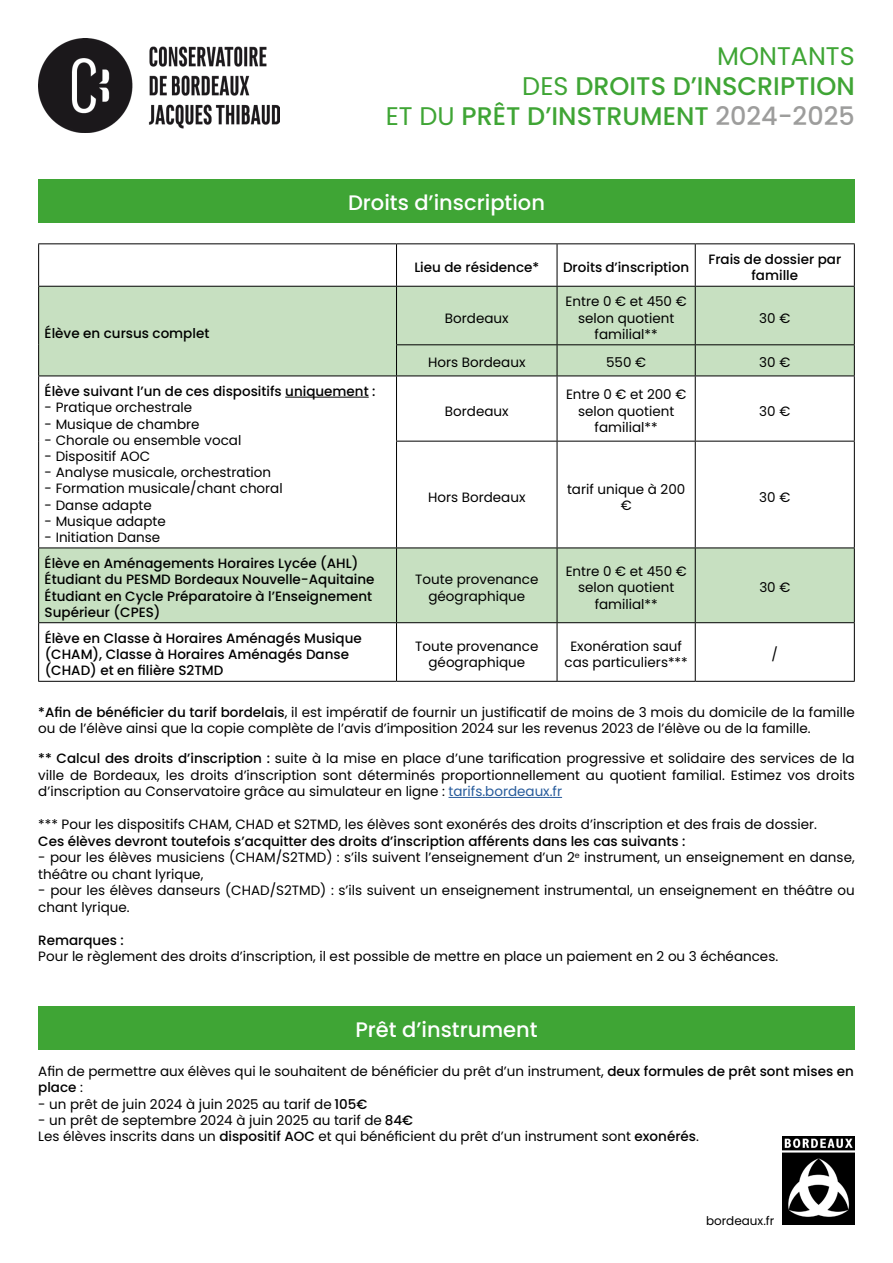
<style>
.page{position:relative;width:893px;height:1263px;background:#fff}
.page>*{position:absolute;margin:0;border:0;box-sizing:border-box;transform-origin:0 0}
.t1{font:500 25.5px/30px "Poppins";color:#3fa535;text-align:right}
.t2{font:500 21px "Poppins";color:#fff}
.t3{font:13.5px/16.2px "Poppins";color:#000;text-align:center}
.t4{font:500 13.5px/16.2px "Poppins";color:#000}
.t5{font:12px "Poppins";color:#000}
.s1{font-weight:400}
.s2{color:#9d9d9c}
.s3{font-weight:500}
.s4{color:#275b9b}
</style>
<div class="page">
<hr style="left:448px;top:797px;width:114px;height:1px;background:#275b9b">
<svg style="left:39px;top:287px;width:815px;height:335px"></svg>
<hr style="left:38px;top:243px;width:358px;height:1px;background:#000">
<hr style="left:38px;top:244px;width:1px;height:42px;background:#000">
<hr style="left:396px;top:243px;width:161px;height:1px;background:#000">
<hr style="left:396px;top:244px;width:1px;height:42px;background:#000">
<hr style="left:557px;top:243px;width:138px;height:1px;background:#000">
<hr style="left:557px;top:244px;width:1px;height:42px;background:#000">
<hr style="left:695px;top:243px;width:160px;height:1px;background:#000">
<hr style="left:695px;top:244px;width:1px;height:42px;background:#000">
<hr style="left:854px;top:244px;width:1px;height:42px;background:#000">
<hr style="left:38px;top:286px;width:358px;height:1px;background:#000">
<hr style="left:38px;top:287px;width:1px;height:58px;background:#000">
<hr style="left:396px;top:286px;width:161px;height:1px;background:#000">
<hr style="left:396px;top:287px;width:1px;height:57px;background:#000">
<hr style="left:557px;top:286px;width:138px;height:1px;background:#000">
<hr style="left:557px;top:287px;width:1px;height:57px;background:#000">
<hr style="left:695px;top:286px;width:160px;height:1px;background:#000">
<hr style="left:695px;top:287px;width:1px;height:57px;background:#000">
<hr style="left:854px;top:287px;width:1px;height:57px;background:#000">
<hr style="left:38px;top:345px;width:1px;height:31px;background:#000">
<hr style="left:396px;top:344px;width:161px;height:1px;background:#000">
<hr style="left:396px;top:345px;width:1px;height:31px;background:#000">
<hr style="left:557px;top:344px;width:138px;height:1px;background:#000">
<hr style="left:557px;top:345px;width:1px;height:31px;background:#000">
<hr style="left:695px;top:344px;width:160px;height:1px;background:#000">
<hr style="left:695px;top:345px;width:1px;height:31px;background:#000">
<hr style="left:854px;top:345px;width:1px;height:31px;background:#000">
<hr style="left:38px;top:376px;width:358px;height:1px;background:#000">
<hr style="left:38px;top:376px;width:1px;height:65px;background:#000">
<hr style="left:396px;top:376px;width:161px;height:1px;background:#000">
<hr style="left:396px;top:376px;width:1px;height:65px;background:#000">
<hr style="left:557px;top:376px;width:138px;height:1px;background:#000">
<hr style="left:557px;top:376px;width:1px;height:65px;background:#000">
<hr style="left:695px;top:376px;width:160px;height:1px;background:#000">
<hr style="left:695px;top:376px;width:1px;height:65px;background:#000">
<hr style="left:854px;top:376px;width:1px;height:65px;background:#000">
<hr style="left:38px;top:441px;width:1px;height:106px;background:#000">
<hr style="left:396px;top:441px;width:161px;height:1px;background:#000">
<hr style="left:396px;top:441px;width:1px;height:106px;background:#000">
<hr style="left:557px;top:441px;width:138px;height:1px;background:#000">
<hr style="left:557px;top:441px;width:1px;height:106px;background:#000">
<hr style="left:695px;top:441px;width:160px;height:1px;background:#000">
<hr style="left:695px;top:441px;width:1px;height:106px;background:#000">
<hr style="left:854px;top:441px;width:1px;height:106px;background:#000">
<hr style="left:38px;top:547px;width:358px;height:1px;background:#000">
<hr style="left:38px;top:548px;width:1px;height:74px;background:#000">
<hr style="left:396px;top:547px;width:161px;height:1px;background:#000">
<hr style="left:396px;top:548px;width:1px;height:74px;background:#000">
<hr style="left:557px;top:547px;width:138px;height:1px;background:#000">
<hr style="left:557px;top:548px;width:1px;height:74px;background:#000">
<hr style="left:695px;top:547px;width:160px;height:1px;background:#000">
<hr style="left:695px;top:548px;width:1px;height:74px;background:#000">
<hr style="left:854px;top:548px;width:1px;height:74px;background:#000">
<hr style="left:38px;top:622px;width:358px;height:1px;background:#000">
<hr style="left:38px;top:623px;width:1px;height:58px;background:#000">
<hr style="left:396px;top:622px;width:161px;height:1px;background:#000">
<hr style="left:396px;top:623px;width:1px;height:58px;background:#000">
<hr style="left:557px;top:622px;width:138px;height:1px;background:#000">
<hr style="left:557px;top:623px;width:1px;height:58px;background:#000">
<hr style="left:695px;top:622px;width:160px;height:1px;background:#000">
<hr style="left:695px;top:623px;width:1px;height:58px;background:#000">
<hr style="left:854px;top:623px;width:1px;height:58px;background:#000">
<hr style="left:38px;top:681px;width:358px;height:1px;background:#000">
<hr style="left:396px;top:681px;width:161px;height:1px;background:#000">
<hr style="left:557px;top:681px;width:138px;height:1px;background:#000">
<hr style="left:695px;top:681px;width:160px;height:1px;background:#000">
<hr style="left:285px;top:397px;width:84px;height:1px;background:#000">
<div style="left:38px;top:179px;width:817px;height:43px;background:#3fa535"></div>
<div style="left:38px;top:1006px;width:817px;height:43px;background:#3fa535"></div>
<img style="left:782px;top:1136px;width:73px;height:89px">
<img style="left:38px;top:38px;width:241px;height:94px">
<h1 class="t1" style="left:386px;top:41px;width:470px"><span class="s1">MONTANTS<br>DES</span> DROITS D’INSCRIPTION<br><span class="s1">ET DU</span> PRÊT D’INSTRUMENT <span class="s2">2024-2025</span></h1>
<h2 class="t2" style="left:348px;top:190px;width:198px">Droits d’inscription</h2>
<p class="t4" style="left:45px;top:325px;width:166px">Élève en cursus complet</p>
<p class="t4" style="left:45px;top:383px;width:332px">Élève suivant l’un de ces dispositifs uniquement :</p>
<p class="t3" style="left:45px;top:400px;width:149px">- Pratique orchestrale</p>
<p class="t3" style="left:45px;top:416px;width:156px">- Musique de chambre</p>
<p class="t3" style="left:45px;top:432px;width:198px">- Chorale ou ensemble vocal</p>
<p class="t3" style="left:45px;top:448px;width:107px">- Dispositif AOC</p>
<p class="t3" style="left:45px;top:464px;width:228px">- Analyse musicale, orchestration</p>
<p class="t3" style="left:45px;top:481px;width:240px">- Formation musicale/chant choral</p>
<p class="t3" style="left:45px;top:497px;width:109px">- Danse adapte</p>
<p class="t3" style="left:45px;top:513px;width:123px">- Musique adapte</p>
<p class="t3" style="left:45px;top:529px;width:117px">- Initiation Danse</p>
<p class="t4" style="left:45px;top:555px;width:331px">Élève en Aménagements Horaires Lycée (AHL)<br>Étudiant du PESMD Bordeaux Nouvelle-Aquitaine Étudiant en Cycle Préparatoire à l’Enseignement Supérieur (CPES)</p>
<p class="t4" style="left:414px;top:259px;width:126px">Lieu de résidence*</p>
<p class="t4" style="left:563px;top:259px;width:128px">Droits d’inscription</p>
<p class="t4" style="left:708px;top:251px;width:134px;text-align:center">Frais de dossier par famille</p>
<p class="t3" style="left:445px;top:310px;width:65px">Bordeaux</p>
<p class="t3" style="left:566px;top:294px;width:123px">Entre 0 € et 450 € selon quotient familial**</p>
<p class="t3" style="left:759px;top:310px;width:32px">30 €</p>
<p class="t3" style="left:428px;top:355px;width:99px">Hors Bordeaux</p>
<p class="t3" style="left:606px;top:355px;width:41px">550 €</p>
<p class="t3" style="left:759px;top:355px;width:32px">30 €</p>
<p class="t3" style="left:445px;top:403px;width:65px">Bordeaux</p>
<p class="t3" style="left:566px;top:387px;width:122px">Entre 0 € et 200 € selon quotient familial**</p>
<p class="t3" style="left:759px;top:403px;width:32px">30 €</p>
<p class="t3" style="left:428px;top:489px;width:99px">Hors Bordeaux</p>
<p class="t3" style="left:567px;top:481px;width:120px">tarif unique à 200 €</p>
<p class="t3" style="left:759px;top:489px;width:32px">30 €</p>
<p class="t3" style="left:415px;top:571px;width:125px">Toute provenance géographique</p>
<p class="t3" style="left:566px;top:563px;width:123px">Entre 0 € et 450 € selon quotient familial**</p>
<p class="t3" style="left:759px;top:580px;width:32px">30 €</p>
<p class="t4" style="left:45px;top:630px;width:319px">Élève en Classe à Horaires Aménagés Musique (CHAM), Classe à Horaires Aménagés Danse (CHAD) et en filière S2TMD</p>
<p class="t3" style="left:415px;top:638px;width:125px">Toute provenance géographique</p>
<p class="t3" style="left:565px;top:638px;width:125px">Exonération sauf cas particuliers***</p>
<p class="t3" style="left:772px;top:646px;width:8px">/</p>
<p class="t3" style="left:38px;top:704px;width:818px;text-align:left"><span class="s3">*Afin de bénéficier du tarif bordelais</span>, il est impératif de fournir un justificatif de moins de 3 mois du domicile de la famille ou de l’élève ainsi que la copie complète de l’avis d’imposition 2024 sur les revenus 2023 de l’élève ou de la famille.</p>
<p class="t3" style="left:38px;top:750px;width:818px;text-align:justify"><span class="s3">** Calcul des droits d’inscription :</span> suite à la mise en place d’une tarification progressive et solidaire des services de la ville de Bordeaux, les droits d’inscription sont déterminés proportionnellement au quotient familial. Estimez vos droits d’inscription au Conservatoire grâce au simulateur en ligne : <span class="s4">tarifs.bordeaux.fr</span></p>
<p class="t3" style="left:38px;top:817px;width:780px">*** Pour les dispositifs CHAM, CHAD et S2TMD, les élèves sont exonérés des droits d’inscription et des frais de dossier.</p>
<p class="t4" style="left:38px;top:833px;width:649px">Ces élèves devront toutefois s’acquitter des droits d’inscription afférents dans les cas suivants :</p>
<p class="t3" style="left:38px;top:849px;width:818px;text-align:left">- pour les élèves musiciens (CHAM/S2TMD) : s’ils suivent l’enseignement d’un 2<sup>e</sup> instrument, un enseignement en danse, théâtre ou chant lyrique,</p>
<p class="t3" style="left:38px;top:882px;width:818px;text-align:left">- pour les élèves danseurs (CHAD/S2TMD) : s’ils suivent un enseignement instrumental, un enseignement en théâtre ou chant lyrique.</p>
<p class="t4" style="left:38px;top:932px;width:87px">Remarques :</p>
<p class="t3" style="left:38px;top:949px;width:741px">Pour le règlement des droits d’inscription, il est possible de mettre en place un paiement en 2 ou 3 échéances.</p>
<h2 class="t2" style="left:355px;top:1017px;width:184px">Prêt d’instrument</h2>
<p class="t3" style="left:38px;top:1063px;width:817px;text-align:left">Afin de permettre aux élèves qui le souhaitent de bénéficier du prêt d’un instrument, <span class="s3">deux formules de prêt sont mises en place</span> :</p>
<p class="t3" style="left:38px;top:1096px;width:331px">- un prêt de juin 2024 à juin 2025 au tarif de <span class="s3">105€</span></p>
<p class="t3" style="left:38px;top:1112px;width:662px;text-align:left">- un prêt de septembre 2024 à juin 2025 au tarif de <span class="s3">84€<br></span>Les élèves inscrits dans un <span class="s3">dispositif AOC</span> et qui bénéficient du prêt d’un instrument sont <span class="s3">exonérés</span>.</p>
<p class="t5" style="left:706px;top:1213px;width:70px">bordeaux.fr</p>
</div>
